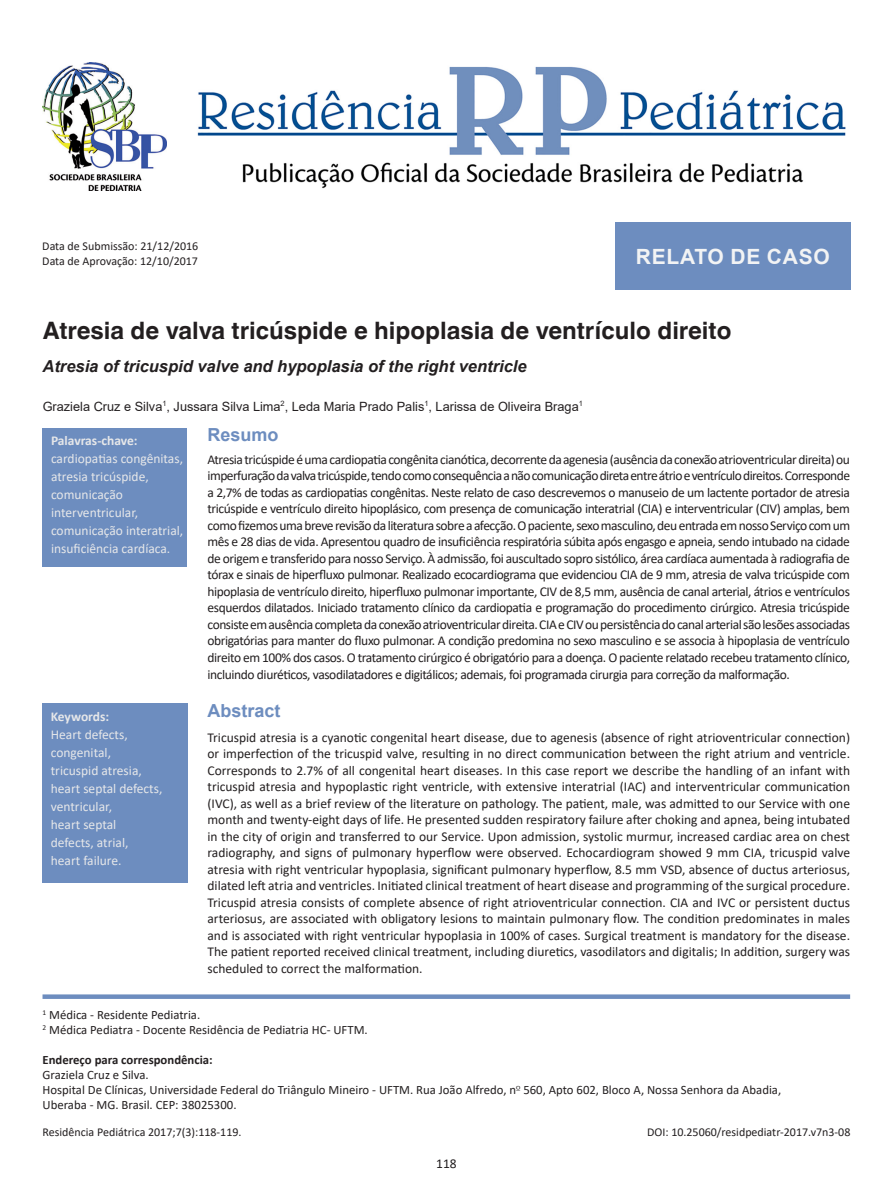
<style>
.page{position:relative;width:893px;height:1191px;background:#fff}
.page>*{position:absolute;margin:0;border:0;box-sizing:border-box;transform-origin:0 0}
.Título{font:700 24px "Helvetica World";color:#231f20}
.Seção{font:700 21px "Arial";letter-spacing:.035em;color:#f2f3f4}
.Abstract{font:700 18px "Arial";color:#6d8dbf}
.Titulo_Ingles{font:italic 700 16.5px "Arial";color:#231f20}
.Resumo{font:13.5px/16.5px "Calibri";letter-spacing:-.015em;color:#231f20;text-align:justify}
.Key_words{font:13.5px/18px "Calibri";color:#e6e7e9}
.Key_words-2{font:700 13.5px "Calibri";letter-spacing:-.005em;color:#e6e7e9}
.Afiliação{font:12.75px/15px "Calibri";color:#231f20}
.Autor{font:12.75px "Arial";color:#231f20}
.Afiliação-2{font:700 12.75px "Calibri";color:#231f20}
.Legenda{font:12px "Calibri";color:#231f20}
.s1{font-family:"Gatineau Plain"}
</style>
<div class="page">
<div style="left:43px;top:994px;width:807px;height:5px;background:#6d8dbf"></div>
<img style="left:197px;top:66px;width:649px;height:123px">
<img style="left:43px;top:62px;width:123px;height:128px">
<div style="left:43px;top:428px;width:144px;height:138px;background:#6d8dbf"></div>
<div style="left:42px;top:704px;width:145px;height:179px;background:#6d8dbf"></div>
<div style="left:615px;top:222px;width:235px;height:67px;background:#6d8dbf"></div>
<p class="Legenda" style="left:42px;top:237px;width:158px">Data de Submissão: 21/12/2016</p>
<p class="Legenda" style="left:42px;top:252px;width:157px">Data de Aprovação: 12/10/2017</p>
<p class="Seção" style="left:636px;top:241px;width:195px">RELATO DE CASO</p>
<p class="Título" style="left:43px;top:316px;width:690px">Atresia de valva tricúspide e hipoplasia de ventrículo direito</p>
<p class="Titulo_Ingles" style="left:43px;top:355px;width:486px">Atresia of tricuspid valve and hypoplasia of the right ventricle</p>
<p class="Autor" style="left:43px;top:397px;width:542px">Graziela Cruz e Silva<sup>1</sup>, Jussara Silva Lima<sup>2</sup>, Leda Maria Prado Palis<sup>1</sup>, Larissa de Oliveira Braga<sup>1</sup></p>
<p class="Key_words-2" style="left:51px;top:431px;width:88px">Palavras-chave:</p>
<p class="Key_words" style="left:51px;top:449px;width:134px">cardiopatias congênitas,</p>
<p class="Key_words" style="left:51px;top:467px;width:99px">atresia tricúspide,</p>
<p class="Key_words" style="left:51px;top:485px;width:89px">comunicação interventricular,</p>
<p class="Key_words" style="left:51px;top:521px;width:134px">comunicação interatrial,</p>
<p class="Key_words" style="left:51px;top:539px;width:121px">insuficiência cardíaca.</p>
<p class="Key_words-2" style="left:51px;top:707px;width:60px">Keywords:</p>
<p class="Key_words" style="left:51px;top:725px;width:78px">Heart defects, congenital,</p>
<p class="Key_words" style="left:51px;top:761px;width:93px">tricuspid atresia,</p>
<p class="Key_words" style="left:51px;top:779px;width:113px">heart septal defects,</p>
<p class="Key_words" style="left:51px;top:797px;width:63px">ventricular,</p>
<p class="Key_words" style="left:51px;top:815px;width:79px">heart septal defects, atrial,</p>
<p class="Key_words" style="left:51px;top:851px;width:72px">heart failure.</p>
<p class="Abstract" style="left:208px;top:421px;width:73px">Resumo</p>
<p class="Resumo" style="left:208px;top:451px;width:644px">Atresia tricúspide é uma cardiopatia congênita cianótica, decorrente da agenesia (ausência da conexão atrioventricular direita) ou imperfuração da valva tricúspide, tendo como consequência a não comunicação direta entre átrio e ventrículo direitos. Corresponde a 2,7% de todas as cardiopatias congênitas. Neste relato de caso descrevemos o manuseio de um lactente portador de atresia tricúspide e ventrículo direito hipoplásico, com presença de comunicação interatrial (CIA) e interventricular (CIV) amplas, bem como fizemos uma breve revisão da literatura sobre a afecção. O paciente, sexo masculino, deu entrada em nosso Serviço com um mês e 28 dias de vida. Apresentou quadro de insuficiência respiratória súbita após engasgo e apneia, sendo intubado na cidade de origem e transferido para nosso Serviço. À admissão, foi auscultado sopro sistólico, área cardíaca aumentada à radiografia de tórax e sinais de hiperfluxo pulmonar. Realizado ecocardiograma que evidenciou CIA de 9 mm, atresia de valva tricúspide com hipoplasia de ventrículo direito, hiperfluxo pulmonar importante, CIV de 8,5 mm, ausência de canal arterial, átrios e ventrículos esquerdos dilatados. Iniciado tratamento clínico da cardiopatia e programação do procedimento cirúrgico. Atresia tricúspide consiste em ausência completa da conexão atrioventricular direita. CIA e CIV ou persistência do canal arterial são lesões associadas obrigatórias para manter do fluxo pulmonar. A condição predomina no sexo masculino e se associa à hipoplasia de ventrículo direito em 100% dos casos. O tratamento cirúrgico é obrigatório para a doença. O paciente relatado recebeu tratamento clínico, incluindo diuréticos, vasodilatadores e digitálicos; ademais, foi programada cirurgia para correção da malformação.</p>
<p class="Abstract" style="left:208px;top:698px;width:75px">Abstract</p>
<p class="Resumo" style="left:208px;top:728px;width:644px">Tricuspid atresia is a cyanotic congenital heart disease, due to agenesis (absence of right atrioventricular connection) or imperfection of the tricuspid valve, resulting in no direct communication between the right atrium and ventricle.<br>Corresponds to 2.7% of all congenital heart diseases. In this case report we describe the handling of an infant with tricuspid atresia and hypoplastic right ventricle, with extensive interatrial (IAC) and interventricular communication (IVC), as well as a brief review of the literature on pathology. The patient, male, was admitted to our Service with one month and twenty-eight days of life. He presented sudden respiratory failure after choking and apnea, being intubated in the city of origin and transferred to our Service. Upon admission, systolic murmur, increased cardiac area on chest radiography, and signs of pulmonary hyperflow were observed. Echocardiogram showed 9 mm CIA, tricuspid valve atresia with right ventricular hypoplasia, significant pulmonary hyperflow, 8.5 mm VSD, absence of ductus arteriosus, dilated left atria and ventricles. Initiated clinical treatment of heart disease and programming of the surgical procedure.<br>Tricuspid atresia consists of complete absence of right atrioventricular connection. CIA and IVC or persistent ductus arteriosus, are associated with obligatory lesions to maintain pulmonary flow. The condition predominates in males and is associated with right ventricular hypoplasia in 100% of cases. Surgical treatment is mandatory for the disease.<br>The patient reported received clinical treatment, including diuretics, vasodilators and digitalis; In addition, surgery was scheduled to correct the malformation.</p>
<p class="Afiliação" style="left:43px;top:1007px;width:159px"><sup>1</sup> Médica - Residente Pediatria.</p>
<p class="Afiliação" style="left:43px;top:1022px;width:327px"><sup>2</sup> Médica Pediatra - Docente Residência de Pediatria HC- UFTM.</p>
<p class="Afiliação-2" style="left:43px;top:1051px;width:172px">Endereço para correspondência:</p>
<p class="Afiliação" style="left:43px;top:1067px;width:108px">Graziela Cruz e Silva.</p>
<p class="Afiliação" style="left:43px;top:1082px;width:740px">Hospital De Clínicas, Universidade Federal do Triângulo Mineiro - UFTM. Rua João Alfredo, n<span class="s1">º</span> 560, Apto 602, Bloco A, Nossa Senhora da Abadia,<br>Uberaba - MG. Brasil. CEP: 38025300.</p>
<p class="Legenda" style="left:43px;top:1123px;width:201px">Residência Pediátrica 2017;7(3):118-119.</p>
<p class="Resumo" style="left:436px;top:1154px;width:22px">118</p>
<p class="Legenda" style="left:647px;top:1123px;width:205px">DOI: 10.25060/residpediatr-2017.v7n3-08</p>
</div>
